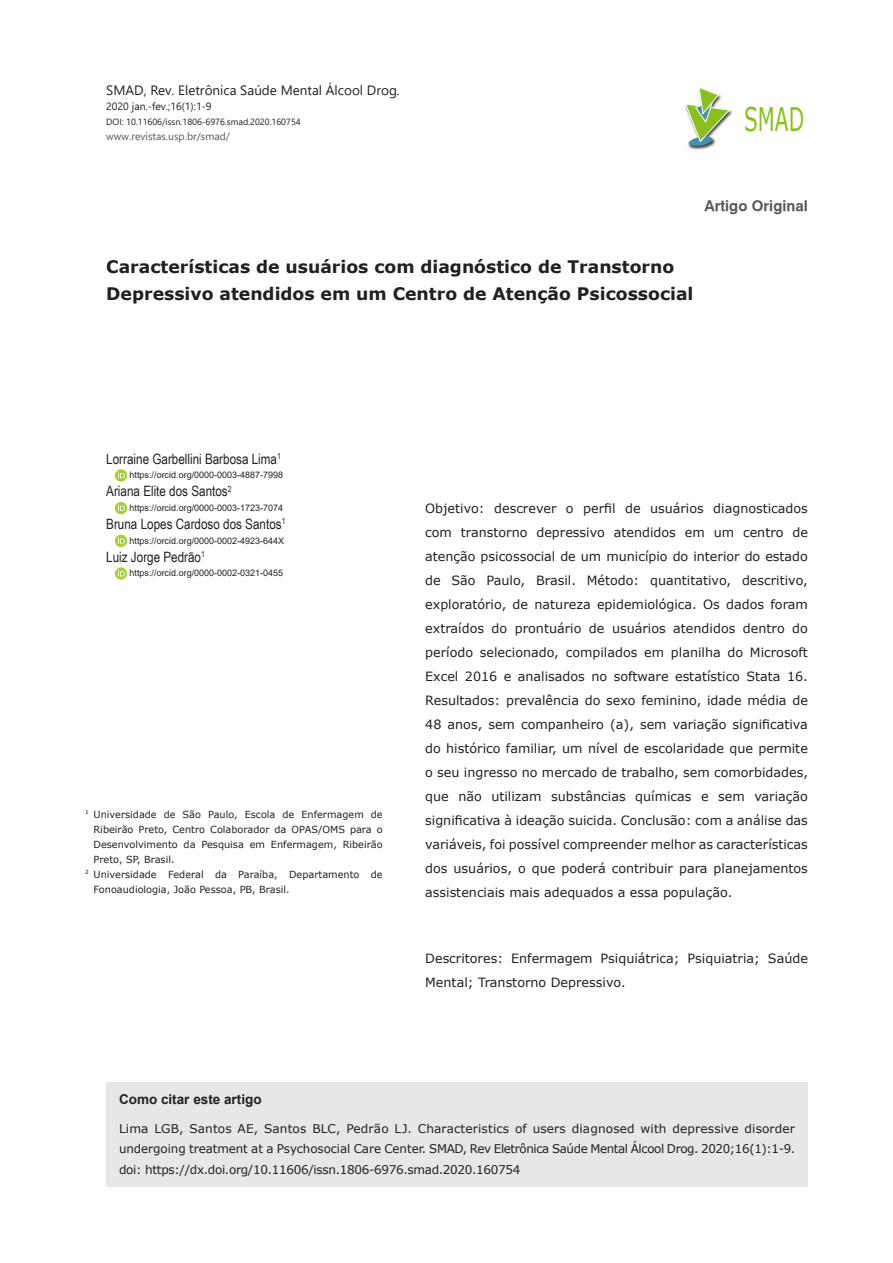
<style>
.page{position:relative;width:893px;height:1263px;background:#fff}
.page>*{position:absolute;margin:0;border:0;box-sizing:border-box;transform-origin:0 0}
.t1{font:32.55px "Verdana";color:#8bbf1d;scale:.62 1}
.Título{font:700 17.25px/27px "Verdana";color:#231f20}
.t2{font:700 15px "Geneva";color:#57585a}
.Autor{font:14.25px "Arial Narrow";color:#231f20}
.Cab-Nomedarevista{font:13.5px "Segoe UI";color:#231f20}
.Como_citar_titulo{font:700 13.5px "Arial";color:#231f20}
.Resumo{font:12.75px/24px "Verdana";color:#231f20;text-align:justify}
.Descritores{font:12.75px/24px "Verdana";color:#231f20}
.Como_citar_texto{font:12px/20.2px "Verdana";letter-spacing:-.025em;color:#231f20;text-align:justify}
.site{font:10.5px "Segoe UI";color:#57585a}
.ano_n_eid{font:10.5px "Segoe UI";color:#231f20}
.Rodapé_Autor{font:9.75px/15px "Verdana";color:#231f20;text-align:justify}
.ORCID_NOVO{font:9px "Arial";color:#231f20}
.DOI{font:9px "Segoe UI";color:#231f20}
</style>
<div class="page">
<img style="left:688px;top:110px;width:45px;height:40px">
<svg style="left:685px;top:87px;width:46px;height:60px"></svg>
<div style="left:106px;top:1082px;width:702px;height:104px;background:#e6e7e9"></div>
<svg style="left:115px;top:469px;width:12px;height:13px"></svg>
<svg style="left:118px;top:471px;width:7px;height:7px"></svg>
<div style="left:115px;top:502px;width:12px;height:12px;background:#a6cf38;border-radius:50%"></div>
<svg style="left:118px;top:504px;width:7px;height:7px"></svg>
<div style="left:115px;top:535px;width:12px;height:12px;background:#a6cf38;border-radius:50%"></div>
<svg style="left:118px;top:537px;width:7px;height:7px"></svg>
<svg style="left:115px;top:567px;width:12px;height:13px"></svg>
<svg style="left:118px;top:570px;width:7px;height:6px"></svg>
<p class="Cab-Nomedarevista" style="left:106px;top:77px;width:295px">SMAD, Rev. Eletrônica Saúde Mental Álcool Drog.</p>
<p class="ano_n_eid" style="left:106px;top:96px;width:107px">2020 jan.-fev.;16(1):1-9</p>
<p class="DOI" style="left:106px;top:113px;width:196px">DOI: 10.11606/issn.1806-6976.smad.2020.160754</p>
<p class="site" style="left:106px;top:126px;width:125px">www.revistas.usp.br/smad/</p>
<p class="t1" style="left:744px;top:97px;width:99px">SMAD</p>
<p class="t2" style="left:704px;top:197px;width:105px">Artigo Original</p>
<p class="Título" style="left:106px;top:253px;width:589px">Características de usuários com diagnóstico de Transtorno<br>Depressivo atendidos em um Centro de Atenção Psicossocial</p>
<p class="Autor" style="left:106px;top:448px;width:176px">Lorraine Garbellini Barbosa Lima<sup>1</sup></p>
<p class="ORCID_NOVO" style="left:130px;top:469px;width:155px">https://orcid.org/0000-0003-4887-7998</p>
<p class="Autor" style="left:106px;top:481px;width:127px">Ariana Elite dos Santos<sup>2</sup></p>
<p class="ORCID_NOVO" style="left:130px;top:502px;width:155px">https://orcid.org/0000-0003-1723-7074</p>
<p class="Autor" style="left:106px;top:513px;width:181px">Bruna Lopes Cardoso dos Santos<sup>1</sup></p>
<p class="ORCID_NOVO" style="left:130px;top:534px;width:156px">https://orcid.org/0000-0002-4923-644X</p>
<p class="Autor" style="left:106px;top:546px;width:100px">Luiz Jorge Pedrão<sup>1</sup></p>
<p class="ORCID_NOVO" style="left:130px;top:567px;width:155px">https://orcid.org/0000-0002-0321-0455</p>
<p class="Rodapé_Autor" style="left:94px;top:806px;width:291px;text-indent:-9px"><sup>1</sup> Universidade de São Paulo, Escola de Enfermagem de Ribeirão Preto, Centro Colaborador da OPAS/OMS para o Desenvolvimento da Pesquisa em Enfermagem, Ribeirão Preto, SP, Brasil.</p>
<p class="Rodapé_Autor" style="left:94px;top:866px;width:291px;text-indent:-9px"><sup>2</sup> Universidade Federal da Paraíba, Departamento de<br>Fonoaudiologia, João Pessoa, PB, Brasil.</p>
<p class="Resumo" style="left:425px;top:496px;width:384px">Objetivo: descrever o perfil de usuários diagnosticados com transtorno depressivo atendidos em um centro de atenção psicossocial de um município do interior do estado de São Paulo, Brasil. Método: quantitativo, descritivo, exploratório, de natureza epidemiológica. Os dados foram extraídos do prontuário de usuários atendidos dentro do período selecionado, compilados em planilha do Microsoft Excel 2016 e analisados no software estatístico Stata 16.<br>Resultados: prevalência do sexo feminino, idade média de 48 anos, sem companheiro (a), sem variação significativa do histórico familiar, um nível de escolaridade que permite o seu ingresso no mercado de trabalho, sem comorbidades, que não utilizam substâncias químicas e sem variação significativa à ideação suicida. Conclusão: com a análise das variáveis, foi possível compreender melhor as características dos usuários, o que poderá contribuir para planejamentos assistenciais mais adequados a essa população.</p>
<p class="Descritores" style="left:425px;top:946px;width:384px">Descritores: Enfermagem Psiquiátrica; Psiquiatria; Saúde<br>Mental; Transtorno Depressivo.</p>
<p class="Como_citar_titulo" style="left:119px;top:1090px;width:144px">Como citar este artigo</p>
<p class="Como_citar_texto" style="left:119px;top:1118px;width:678px">Lima LGB, Santos AE, Santos BLC, Pedrão LJ. Characteristics of users diagnosed with depressive disorder undergoing treatment at a Psychosocial Care Center. SMAD, Rev Eletrônica Saúde Mental Álcool Drog. 2020;16(1):1-9. doi: https://dx.doi.org/10.11606/issn.1806-6976.smad.2020.160754</p>
</div>
